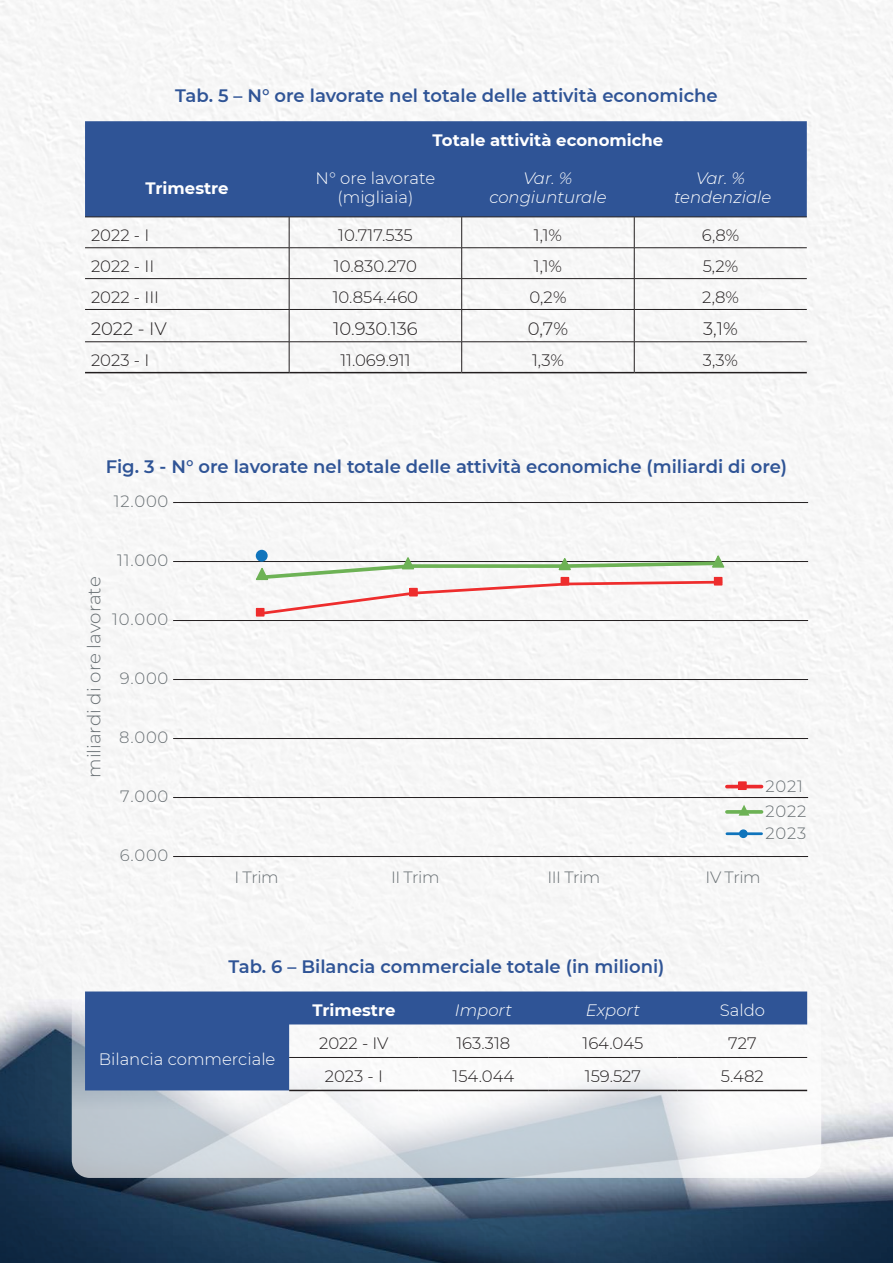
<style>
.page{position:relative;width:893px;height:1263px;background:#fff}
.page>*{position:absolute;margin:0;border:0;box-sizing:border-box;transform-origin:0 0}
.t1{font:300 18.3px "Montserrat";color:#686f73}
.t2{font:600 18px "Montserrat";color:#2f5496}
.t3{font:300 18px "Montserrat";color:#231f20}
.t4{font:300 16.5px "Montserrat";color:#231f20}
.t5{font:300 16.5px/19.8px "Montserrat";color:#fff;text-align:center}
.t6{font:italic 300 16.5px/19.8px "Montserrat";color:#fff;text-align:center}
.t7{font:700 16.5px "Montserrat";color:#fff}
.t8{font:300 16.35px/25.3px "Montserrat";letter-spacing:.05em;color:#686f73}
</style>
<div class="page">
<img style="left:0;top:0;width:893px;height:936px">
<img style="left:0;top:936px;width:893px;height:327px">
<svg style="left:72px;top:936px;width:749px;height:242px;fill:#f3f3f4"></svg>
<div style="left:85px;top:121px;width:722px;height:96px;background:#2f5496"></div>
<hr style="left:85px;top:217px;width:204px;height:1px;background:#231f20">
<hr style="left:289px;top:217px;width:173px;height:1px;background:#231f20">
<hr style="left:289px;top:217px;width:1px;height:31px;background:#231f20">
<hr style="left:462px;top:217px;width:172px;height:1px;background:#231f20">
<hr style="left:461px;top:217px;width:1px;height:31px;background:#231f20">
<hr style="left:634px;top:217px;width:173px;height:1px;background:#231f20">
<hr style="left:634px;top:217px;width:1px;height:31px;background:#231f20">
<hr style="left:85px;top:247px;width:204px;height:1px;background:#231f20">
<hr style="left:289px;top:247px;width:173px;height:1px;background:#231f20">
<hr style="left:289px;top:248px;width:1px;height:30px;background:#231f20">
<hr style="left:462px;top:247px;width:172px;height:1px;background:#231f20">
<hr style="left:461px;top:248px;width:1px;height:30px;background:#231f20">
<hr style="left:634px;top:247px;width:173px;height:1px;background:#231f20">
<hr style="left:634px;top:248px;width:1px;height:30px;background:#231f20">
<hr style="left:85px;top:278px;width:204px;height:1px;background:#231f20">
<hr style="left:289px;top:278px;width:173px;height:1px;background:#231f20">
<hr style="left:289px;top:279px;width:1px;height:30px;background:#231f20">
<hr style="left:462px;top:278px;width:172px;height:1px;background:#231f20">
<hr style="left:461px;top:279px;width:1px;height:30px;background:#231f20">
<hr style="left:634px;top:278px;width:173px;height:1px;background:#231f20">
<hr style="left:634px;top:279px;width:1px;height:30px;background:#231f20">
<hr style="left:85px;top:309px;width:204px;height:1px;background:#231f20">
<hr style="left:289px;top:309px;width:173px;height:1px;background:#231f20">
<hr style="left:289px;top:310px;width:1px;height:32px;background:#231f20">
<hr style="left:462px;top:309px;width:172px;height:1px;background:#231f20">
<hr style="left:461px;top:310px;width:1px;height:32px;background:#231f20">
<hr style="left:634px;top:309px;width:173px;height:1px;background:#231f20">
<hr style="left:634px;top:310px;width:1px;height:32px;background:#231f20">
<hr style="left:85px;top:341px;width:204px;height:1px;background:#231f20">
<hr style="left:289px;top:341px;width:173px;height:1px;background:#231f20">
<hr style="left:289px;top:342px;width:1px;height:30px;background:#231f20">
<hr style="left:462px;top:341px;width:172px;height:1px;background:#231f20">
<hr style="left:461px;top:342px;width:1px;height:30px;background:#231f20">
<hr style="left:634px;top:341px;width:173px;height:1px;background:#231f20">
<hr style="left:634px;top:342px;width:1px;height:30px;background:#231f20">
<hr style="left:85px;top:372px;width:204px;height:1px;background:#231f20">
<hr style="left:289px;top:372px;width:173px;height:1px;background:#231f20">
<hr style="left:462px;top:372px;width:172px;height:1px;background:#231f20">
<hr style="left:634px;top:372px;width:173px;height:1px;background:#231f20">
<hr style="left:173px;top:502px;width:635px;height:1px;background:#231f20">
<hr style="left:173px;top:561px;width:635px;height:1px;background:#231f20">
<hr style="left:173px;top:620px;width:635px;height:1px;background:#231f20">
<hr style="left:173px;top:679px;width:635px;height:1px;background:#231f20">
<hr style="left:173px;top:738px;width:635px;height:1px;background:#231f20">
<hr style="left:173px;top:797px;width:635px;height:1px;background:#231f20">
<hr style="left:173px;top:856px;width:635px;height:1px;background:#231f20">
<hr style="left:727px;top:832px;width:35px;height:3px;background:#1074bc">
<div style="left:740px;top:830px;width:7px;height:7px;background:#1074bc;border-radius:50%"></div>
<div style="left:739px;top:829px;width:9px;height:9px;border:1px solid #1074bc;border-radius:50%"></div>
<svg style="left:727px;top:810px;width:35px;height:4px"></svg>
<hr style="left:727px;top:785px;width:35px;height:3px;background:#ec2a2d">
<div style="left:739px;top:782px;width:7px;height:7px;background:#ec2a2d"></div>
<div style="left:738px;top:781px;width:9px;height:9px;border:1px solid #ec2a2d"></div>
<svg style="left:739px;top:805px;width:10px;height:11px"></svg>
<svg style="left:254px;top:554px;width:472px;height:62px"></svg>
<div style="left:256px;top:550px;width:12px;height:12px;background:#1074bc;border-radius:50%"></div>
<svg style="left:85px;top:991px;width:722px;height:99px;fill:#2f5496"></svg>
<hr style="left:289px;top:1057px;width:130px;height:1px;background:#231f20">
<hr style="left:419px;top:1057px;width:129px;height:1px;background:#231f20">
<hr style="left:548px;top:1057px;width:130px;height:1px;background:#231f20">
<hr style="left:678px;top:1057px;width:129px;height:1px;background:#231f20">
<hr style="left:289px;top:1090px;width:130px;height:1px;background:#231f20">
<hr style="left:419px;top:1090px;width:129px;height:1px;background:#231f20">
<hr style="left:548px;top:1090px;width:130px;height:1px;background:#231f20">
<hr style="left:678px;top:1090px;width:129px;height:1px;background:#231f20">
<p class="t2" style="left:175px;top:83px;width:544px">Tab. 5 – N° ore lavorate nel totale delle attività economiche</p>
<p class="t7" style="left:433px;top:128px;width:232px">Totale attività economiche</p>
<p class="t7" style="left:146px;top:176px;width:85px">Trimestre</p>
<p class="t5" style="left:316px;top:167px;width:121px">N° ore lavorate (migliaia)</p>
<p class="t6" style="left:489px;top:167px;width:119px">Var. % congiunturale</p>
<p class="t6" style="left:674px;top:167px;width:99px">Var. % tendenziale</p>
<p class="t4" style="left:91px;top:224px;width:60px">2022 - I</p>
<p class="t4" style="left:338px;top:224px;width:76px">10.717.535</p>
<p class="t4" style="left:534px;top:224px;width:30px">1,1%</p>
<p class="t4" style="left:702px;top:224px;width:39px">6,8%</p>
<p class="t4" style="left:91px;top:255px;width:65px">2022 - II</p>
<p class="t4" style="left:334px;top:255px;width:85px">10.830.270</p>
<p class="t4" style="left:534px;top:255px;width:30px">1,1%</p>
<p class="t4" style="left:703px;top:255px;width:37px">5,2%</p>
<p class="t4" style="left:91px;top:286px;width:70px">2022 - III</p>
<p class="t4" style="left:333px;top:286px;width:87px">10.854.460</p>
<p class="t4" style="left:529px;top:286px;width:39px">0,2%</p>
<p class="t4" style="left:702px;top:286px;width:38px">2,8%</p>
<p class="t3" style="left:91px;top:317px;width:77px">2022 - IV</p>
<p class="t3" style="left:333px;top:317px;width:86px">10.930.136</p>
<p class="t3" style="left:528px;top:317px;width:42px">0,7%</p>
<p class="t3" style="left:703px;top:317px;width:36px">3,1%</p>
<p class="t4" style="left:91px;top:349px;width:60px">2023 - I</p>
<p class="t4" style="left:340px;top:349px;width:72px">11.069.911</p>
<p class="t4" style="left:532px;top:349px;width:33px">1,3%</p>
<p class="t4" style="left:703px;top:349px;width:37px">3,3%</p>
<p class="t2" style="left:106px;top:454px;width:683px">Fig. 3 - N° ore lavorate nel totale delle attività economiche (miliardi di ore)</p>
<p class="t8" style="left:114px;top:488px;width:56px">12.000</p>
<p class="t1" style="left:81px;top:778px;width:203px;rotate:-90deg">miliardi di ore lavorate</p>
<p class="t8" style="left:117px;top:547px;width:53px">11.000</p>
<p class="t8" style="left:112px;top:606px;width:58px">10.000</p>
<p class="t8" style="left:120px;top:665px;width:50px">9.000</p>
<p class="t8" style="left:119px;top:724px;width:51px">8.000</p>
<p class="t8" style="left:120px;top:783px;width:50px">7.000</p>
<p class="t8" style="left:120px;top:842px;width:50px">6.000</p>
<p class="t8" style="left:765px;top:773px;width:42px">2021<br>2022</p>
<p class="t8" style="left:765px;top:820px;width:42px">2023</p>
<p class="t8" style="left:234px;top:864px;width:46px">I Trim</p>
<p class="t8" style="left:391px;top:864px;width:50px">II Trim</p>
<p class="t8" style="left:548px;top:864px;width:54px">III Trim</p>
<p class="t8" style="left:706px;top:864px;width:56px">IV Trim</p>
<p class="t2" style="left:228px;top:953px;width:438px">Tab. 6 – Bilancia commerciale totale (in milioni)</p>
<p class="t7" style="left:312px;top:998px;width:85px">Trimestre</p>
<p class="t6" style="left:455px;top:1000px;width:59px">Import</p>
<p class="t6" style="left:586px;top:1000px;width:56px">Export</p>
<p class="t5" style="left:720px;top:1000px;width:47px">Saldo</p>
<p class="t5" style="left:99px;top:1049px;width:178px">Bilancia commerciale</p>
<p class="t4" style="left:319px;top:1032px;width:71px">2022 - IV</p>
<p class="t4" style="left:456px;top:1032px;width:55px">163.318</p>
<p class="t4" style="left:582px;top:1032px;width:62px">164.045</p>
<p class="t4" style="left:728px;top:1032px;width:30px">727</p>
<p class="t4" style="left:325px;top:1065px;width:60px">2023 - I</p>
<p class="t4" style="left:453px;top:1065px;width:63px">154.044</p>
<p class="t4" style="left:585px;top:1065px;width:58px">159.527</p>
<p class="t4" style="left:721px;top:1065px;width:44px">5.482</p>
</div>
